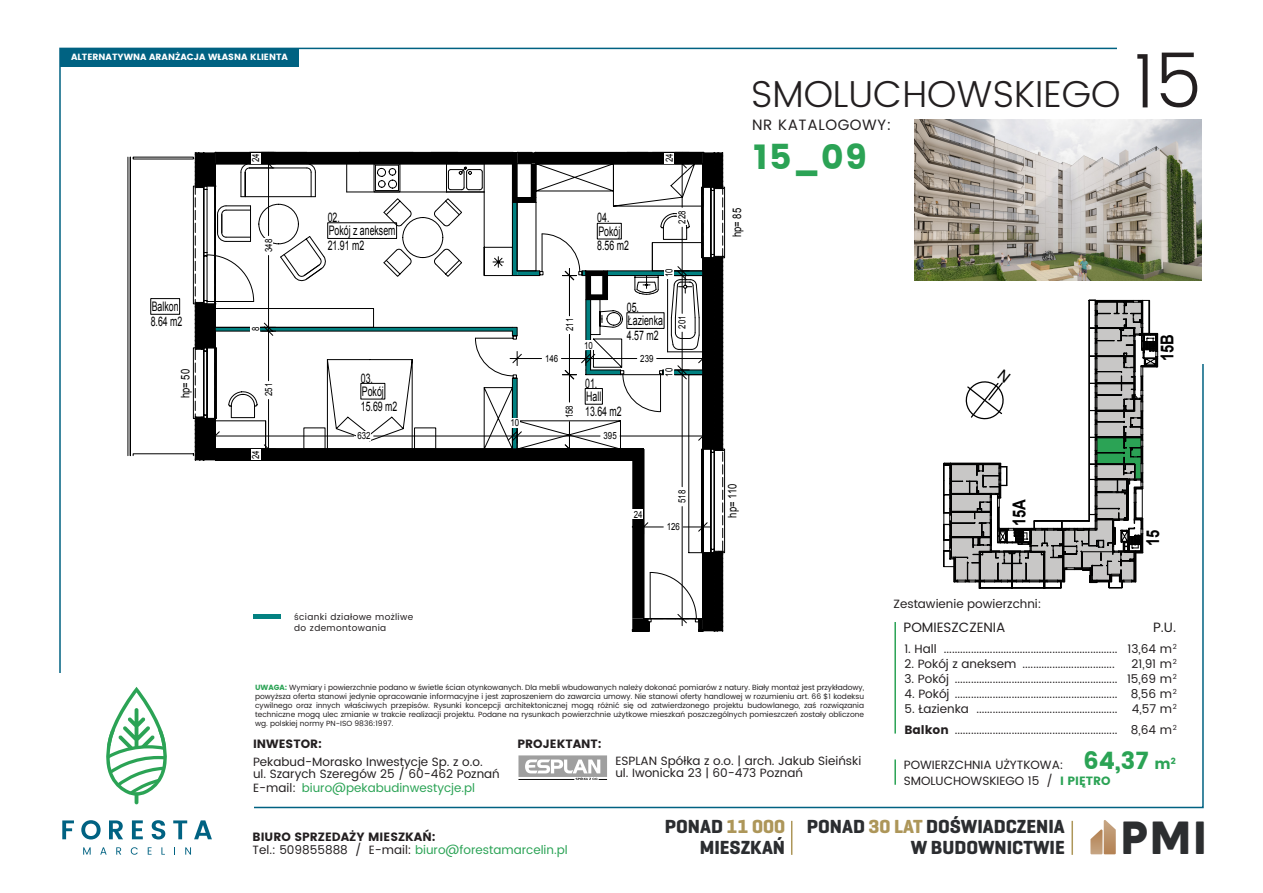
<style>
.page{position:relative;width:1263px;height:893px;background:#fff}
.page>*{position:absolute;margin:0;border:0;box-sizing:border-box;transform-origin:0 0}
.t1{font:800 46.2px "Crossten";color:#2c2e30}
.t2{font:300 37.5px "Poppins";color:#231f20}
.t3{font:700 34.5px "Poppins";color:#2ba355}
.t4{font:700 19.35px/21px "Geogrotesque";color:#2b2d30;text-align:right}
.t5{font:700 17.85px "Arial";color:#010101;scale:.83 1}
.t6{font:15px "Poppins";letter-spacing:.04em;color:#231f20}
.t7{font:13.5px "Poppins";color:#231f20}
.t8{font:13.2px "Arial";color:#000;scale:.67 1}
.t9{font:12px/12px "Poppins";color:#231f20}
.t10{font:12px/13.5px "Poppins";color:#2ba355}
.t11{font:700 12px "Poppins";color:#231f20}
.t12{font:11.85px "Arial";color:#000;scale:.8 1}
.t13{font:9.9px "Arial";color:#000;scale:.8 1}
.t14{font:9px/10.5px "Poppins";letter-spacing:.04em;color:#231f20}
.t15{font:700 9px "Poppins";color:#fff}
.t16{font:7.5px/9px "Poppins";color:#231f20;text-align:justify}
.s1{font-size:75px}
.s2{font-weight:700;color:#2ba355}
.s3{color:#231f20}
.s4{font-weight:700}
.s5{font-weight:700;font-size:24px;color:#2ba355}
.s6{font-weight:700;font-size:15px;color:#2ba355}
.s7{font-weight:700;color:#231f20}
.s8{color:#ad9659}
</style>
<div class="page">
<svg style="left:62px;top:820px;width:12px;height:19px"></svg>
<svg style="left:81px;top:820px;width:20px;height:19px"></svg>
<svg style="left:109px;top:820px;width:14px;height:19px"></svg>
<svg style="left:132px;top:820px;width:11px;height:19px"></svg>
<svg style="left:152px;top:820px;width:13px;height:19px"></svg>
<svg style="left:173px;top:820px;width:14px;height:19px"></svg>
<svg style="left:194px;top:820px;width:18px;height:19px"></svg>
<svg style="left:83px;top:847px;width:8px;height:8px"></svg>
<svg style="left:100px;top:847px;width:7px;height:8px"></svg>
<svg style="left:116px;top:847px;width:5px;height:8px"></svg>
<svg style="left:131px;top:847px;width:7px;height:8px"></svg>
<svg style="left:148px;top:847px;width:4px;height:8px"></svg>
<svg style="left:161px;top:847px;width:4px;height:8px"></svg>
<svg style="left:185px;top:847px;width:6px;height:8px"></svg>
<svg style="left:106px;top:687px;width:61px;height:117px"></svg>
<hr style="left:791px;top:821px;width:1px;height:34px;background:#ad9659">
<hr style="left:1071px;top:821px;width:2px;height:34px;background:#ad9659">
<svg style="left:1090px;top:820px;width:26px;height:34px"></svg>
<div style="left:1082px;top:294px;width:73px;height:63px;background:linear-gradient(to right,#fff,#fff)"></div>
<hr style="left:894px;top:759px;width:2px;height:26px;background:#2ba355">
<hr style="left:894px;top:622px;width:2px;height:112px;background:#2ba355">
<img style="left:915px;top:120px;width:286px;height:161px">
<svg style="left:518px;top:755px;width:89px;height:25px"></svg>
<svg style="left:127px;top:151px;width:598px;height:481px"></svg>
<hr style="left:682px;top:507px;width:1px;height:112px;background:#000">
<hr style="left:682px;top:332px;width:1px;height:155px;background:#000">
<hr style="left:682px;top:227px;width:1px;height:86px;background:#000">
<hr style="left:682px;top:152px;width:1px;height:55px;background:#000">
<div style="left:585px;top:388px;width:18px;height:17px;border:1px solid #000"></div>
<div style="left:360px;top:383px;width:25px;height:16px;border:1px solid #000"></div>
<div style="left:327px;top:222px;width:70px;height:17px;border:1px solid #000"></div>
<div style="left:597px;top:223px;width:25px;height:16px;border:1px solid #000"></div>
<div style="left:626px;top:312px;width:38px;height:17px;border:1px solid #000"></div>
<div style="left:60px;top:48px;width:238px;height:19px;background:#006282"></div>
<svg style="left:943px;top:300px;width:215px;height:289px"></svg>
<p class="t15" style="left:71px;top:52px;width:218px">ALTERNATYWNA ARANŻACJA WŁASNA KLIENTA</p>
<h2 class="t2" style="left:751px;top:67px;width:453px">SMOLUCHOWSKIEGO <span class="s1">15</span></h2>
<p class="t13" style="left:249px;top:162px;width:12px;rotate:-90deg">24</p>
<p class="t13" style="left:663px;top:162px;width:12px;rotate:-90deg">24</p>
<p class="t6" style="left:752px;top:114px;width:141px">NR KATALOGOWY:</p>
<h3 class="t3" style="left:753px;top:137px;width:115px">15_09</h3>
<p class="t13" style="left:262px;top:252px;width:18px;rotate:-90deg">348</p>
<p class="t8" style="left:328px;top:209px;width:20px">02.</p>
<p class="t8" style="left:597px;top:209px;width:20px">04.</p>
<p class="t8" style="left:329px;top:222px;width:101px">Pokój z aneksem</p>
<p class="t8" style="left:328px;top:237px;width:56px">21.91 m2</p>
<p class="t8" style="left:598px;top:222px;width:34px">Pokój</p>
<p class="t8" style="left:597px;top:237px;width:49px">8.56 m2</p>
<p class="t13" style="left:676px;top:224px;width:18px;rotate:-90deg">228</p>
<p class="t12" style="left:729px;top:237px;width:38px;rotate:-90deg">hp= 85</p>
<p class="t13" style="left:663px;top:277px;width:12px;rotate:-90deg">10</p>
<p class="t8" style="left:152px;top:298px;width:42px">Balkon</p>
<p class="t8" style="left:627px;top:299px;width:20px">05.</p>
<p class="t8" style="left:151px;top:312px;width:49px">8.64 m2</p>
<p class="t13" style="left:249px;top:331px;width:7px;rotate:-90deg">8</p>
<p class="t13" style="left:563px;top:331px;width:18px;rotate:-90deg">211</p>
<p class="t13" style="left:545px;top:352px;width:18px">146</p>
<p class="t13" style="left:584px;top:339px;width:12px">10</p>
<p class="t8" style="left:628px;top:312px;width:54px">Łazienka</p>
<p class="t8" style="left:627px;top:327px;width:49px">4.57 m2</p>
<p class="t13" style="left:640px;top:352px;width:18px">239</p>
<p class="t13" style="left:676px;top:329px;width:18px;rotate:-90deg">201</p>
<h3 class="t5" style="left:1155px;top:361px;width:34px;rotate:-90deg">15B</h3>
<p class="t12" style="left:177px;top:398px;width:38px;rotate:-90deg">hp= 50</p>
<p class="t13" style="left:262px;top:396px;width:18px;rotate:-90deg">251</p>
<p class="t8" style="left:361px;top:369px;width:20px">03.</p>
<p class="t8" style="left:362px;top:382px;width:34px">Pokój</p>
<p class="t8" style="left:361px;top:397px;width:56px">15.69 m2</p>
<p class="t13" style="left:511px;top:416px;width:12px">10</p>
<p class="t13" style="left:563px;top:418px;width:18px;rotate:-90deg">158</p>
<p class="t8" style="left:585px;top:374px;width:20px">01.</p>
<p class="t8" style="left:586px;top:387px;width:24px">Hall</p>
<p class="t8" style="left:585px;top:402px;width:56px">13.64 m2</p>
<p class="t13" style="left:663px;top:376px;width:12px;rotate:-90deg">10</p>
<p class="t13" style="left:357px;top:429px;width:18px">632</p>
<p class="t13" style="left:604px;top:429px;width:18px">395</p>
<p class="t13" style="left:249px;top:459px;width:12px;rotate:-90deg">24</p>
<p class="t13" style="left:634px;top:508px;width:12px">24</p>
<p class="t13" style="left:676px;top:503px;width:18px;rotate:-90deg">518</p>
<p class="t13" style="left:667px;top:520px;width:18px">126</p>
<p class="t12" style="left:724px;top:518px;width:45px;rotate:-90deg">hp= 110</p>
<h3 class="t5" style="left:1007px;top:526px;width:34px;rotate:-90deg">15A</h3>
<h3 class="t5" style="left:1141px;top:546px;width:21px;rotate:-90deg">15</h3>
<p class="t9" style="left:893px;top:598px;width:149px">Zestawienie powierzchni:</p>
<p class="t14" style="left:294px;top:612px;width:121px">ścianki działowe możliwe do zdemontowania</p>
<p class="t16" style="left:255px;top:683px;width:610px"><span class="s2">UWAGA:</span> Wymiary i powierzchnie podano w świetle ścian otynkowanych. Dla mebli wbudowanych należy dokonać pomiarów z natury. Biały montaż jest przykładowy, powyższa oferta stanowi jedynie opracowanie informacyjne i jest zaproszeniem do zawarcia umowy. Nie stanowi oferty handlowej w rozumieniu art. 66 $1 kodeksu cywilnego oraz innych właściwych przepisów. Rysunki koncepcji architektonicznej mogą różnić się od zatwierdzonego projektu budowlanego, zaś rozwiązania techniczne mogą ulec zmianie w trakcie realizacji projektu. Podane na rysunkach powierzchnie użytkowe mieszkań poszczególnych pomieszczeń zostały obliczone wg. polskiej normy PN-ISO 9836:1997.</p>
<p class="t11" style="left:253px;top:737px;width:70px">INWESTOR:</p>
<p class="t9" style="left:253px;top:757px;width:248px">Pekabud-Morasko Inwestycje Sp. z o.o.<br>ul. Szarych Szeregów 25 / 60-462 Poznań</p>
<p class="t13" style="left:262px;top:701px;width:18px;rotate:-90deg">276</p>
<p class="t11" style="left:518px;top:737px;width:86px">PROJEKTANT:</p>
<p class="t9" style="left:615px;top:755px;width:247px">ESPLAN Spółka z o.o. | arch. Jakub Sieiński ul. Iwonicka 23 | 60-473 Poznań</p>
<p class="t13" style="left:249px;top:766px;width:12px;rotate:-90deg">10</p>
<p class="t10" style="left:253px;top:782px;width:223px"><span class="s3">E-mail:</span> biuro@pekabudinwestycje.pl</p>
<p class="t7" style="left:904px;top:617px;width:103px">POMIESZCZENIA</p>
<p class="t7" style="left:1153px;top:617px;width:24px">P.U.</p>
<p class="t9" style="left:1131px;top:658px;width:47px">21,91 m<sup>2</sup></p>
<p class="t9" style="left:1127px;top:643px;width:51px">13,64 m<sup>2</sup></p>
<p class="t9" style="left:1127px;top:673px;width:51px">15,69 m<sup>2</sup></p>
<p class="t9" style="left:904px;top:686px;width:274px;line-height:15px;text-align:right">4. Pokój ............................................................ 8,56 m<sup>2<br></sup>4,57 m<sup>2</sup></p>
<p class="t9" style="left:904px;top:643px;width:214px">1. Hall ................................................................</p>
<p class="t9" style="left:955px;top:673px;width:164px">............................................................</p>
<p class="t9" style="left:976px;top:703px;width:143px">....................................................</p>
<p class="t9" style="left:904px;top:658px;width:113px">2. Pokój z aneksem</p>
<p class="t9" style="left:904px;top:673px;width:46px">3. Pokój</p>
<p class="t9" style="left:904px;top:703px;width:66px">5. Łazienka</p>
<p class="t9" style="left:1022px;top:658px;width:94px">..................................</p>
<p class="t9" style="left:904px;top:724px;width:274px"><span class="s4">Balkon</span> ............................................................ 8,64 m<sup>2</sup></p>
<p class="t9" style="left:904px;top:757px;width:274px;line-height:15.9px">POWIERZCHNIA UŻYTKOWA: <span class="s5">64,37</span> <span class="s6">m</span><sup>2<br></sup>SMOLUCHOWSKIEGO 15 / <span class="s2">I PIĘTRO</span></p>
<p class="t10" style="left:253px;top:830px;width:316px"><span class="s7">BIURO SPRZEDAŻY MIESZKAŃ:<br></span><span class="s3">Tel.: 509855888 / E-mail:</span> biuro@forestamarcelin.pl</p>
<p class="t13" style="left:262px;top:861px;width:18px;rotate:-90deg">382</p>
<h3 class="t4" style="left:665px;top:816px;width:122px">PONAD <span class="s8">11 000<br></span>MIESZKAŃ</h3>
<h3 class="t4" style="left:807px;top:816px;width:259px">PONAD <span class="s8">30 LAT</span> DOŚWIADCZENIA<br>W BUDOWNICTWIE</h3>
<h1 class="t1" style="left:1121px;top:808px;width:87px">PMI</h1>
</div>
